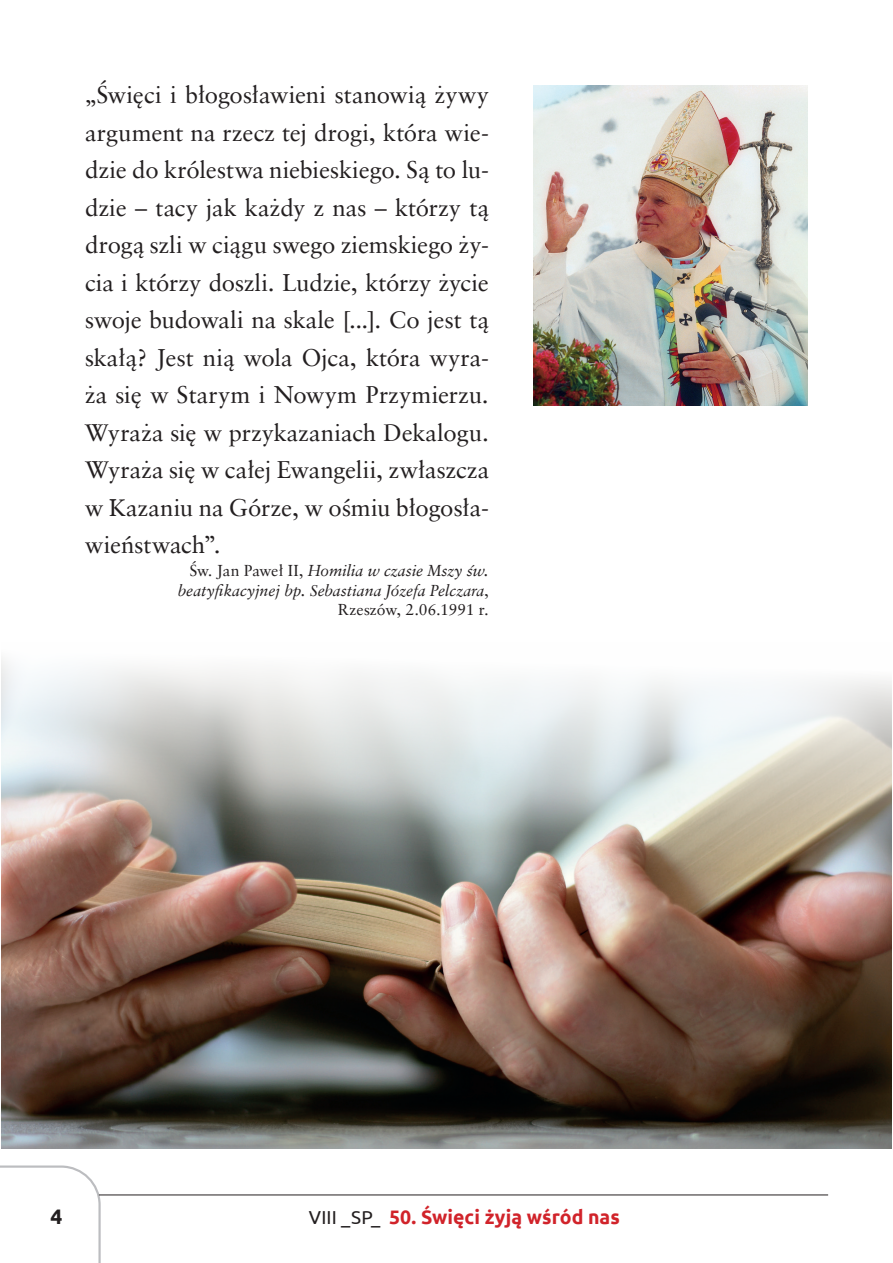
<style>
.page{position:relative;width:893px;height:1263px;background:#fff}
.page>*{position:absolute;margin:0;border:0;box-sizing:border-box;transform-origin:0 0}
.t1{font:24px/37.5px "Class Garmnd EU Normal";letter-spacing:.005em;color:#231f20;text-align:justify}
.t2{font:700 21px "Ubuntu";color:#231f20}
.t3{font:700 19.5px "Ubuntu";color:#d1232a}
.t4{font:italic 15.75px/19.5px "Class Garmnd EU";letter-spacing:.005em;color:#231f20;text-align:right}
.t5{font:15.75px "Class Garmnd EU Normal";letter-spacing:.005em;color:#231f20}
.s1{font-family:"Class Garmnd EU Normal";font-style:normal}
.s2{font-weight:400;font-size:18.75px;color:#231f20}
</style>
<div class="page">
<svg style="left:0;top:1165px;width:101px;height:98px"></svg>
<hr style="left:99px;top:1195px;width:729px;height:1px;background:#231f20">
<img style="left:1px;top:658px;width:891px;height:490px">
<img style="left:534px;top:85px;width:274px;height:320px">
<p class="t1" style="left:85px;top:77px;width:406px">„Święci i błogosławieni stanowią żywy argument na rzecz tej drogi, która wie&shy;dzie do królestwa niebieskiego. Są to lu&shy;dzie – tacy jak każdy z nas – którzy tą drogą szli w ciągu swego ziemskiego ży&shy;cia i którzy doszli. Ludzie, którzy życie swoje budowali na skale [...]. Co jest tą skałą? Jest nią wola Ojca, która wyra&shy;ża się w Starym i Nowym Przymierzu.<br>Wyraża się w przykazaniach Dekalogu.<br>Wyraża się w całej Ewangelii, zwłaszcza w Kazaniu na Górze, w ośmiu błogosła&shy;wieństwach”.</p>
<p class="t4" style="left:178px;top:561px;width:312px"><span class="s1">Św. Jan Paweł II,</span> Homilia w czasie Mszy św. beatyfikacyjnej bp. Sebastiana Józefa Pelczara<span class="s1">,</span></p>
<p class="t5" style="left:338px;top:600px;width:153px">Rzeszów, 2.06.1991 r.</p>
<p class="t2" style="left:50px;top:1204px;width:13px">4</p>
<p class="t3" style="left:309px;top:1205px;width:313px"><span class="s2">VIII _SP_</span> 50. Święci żyją wśród nas</p>
</div>
